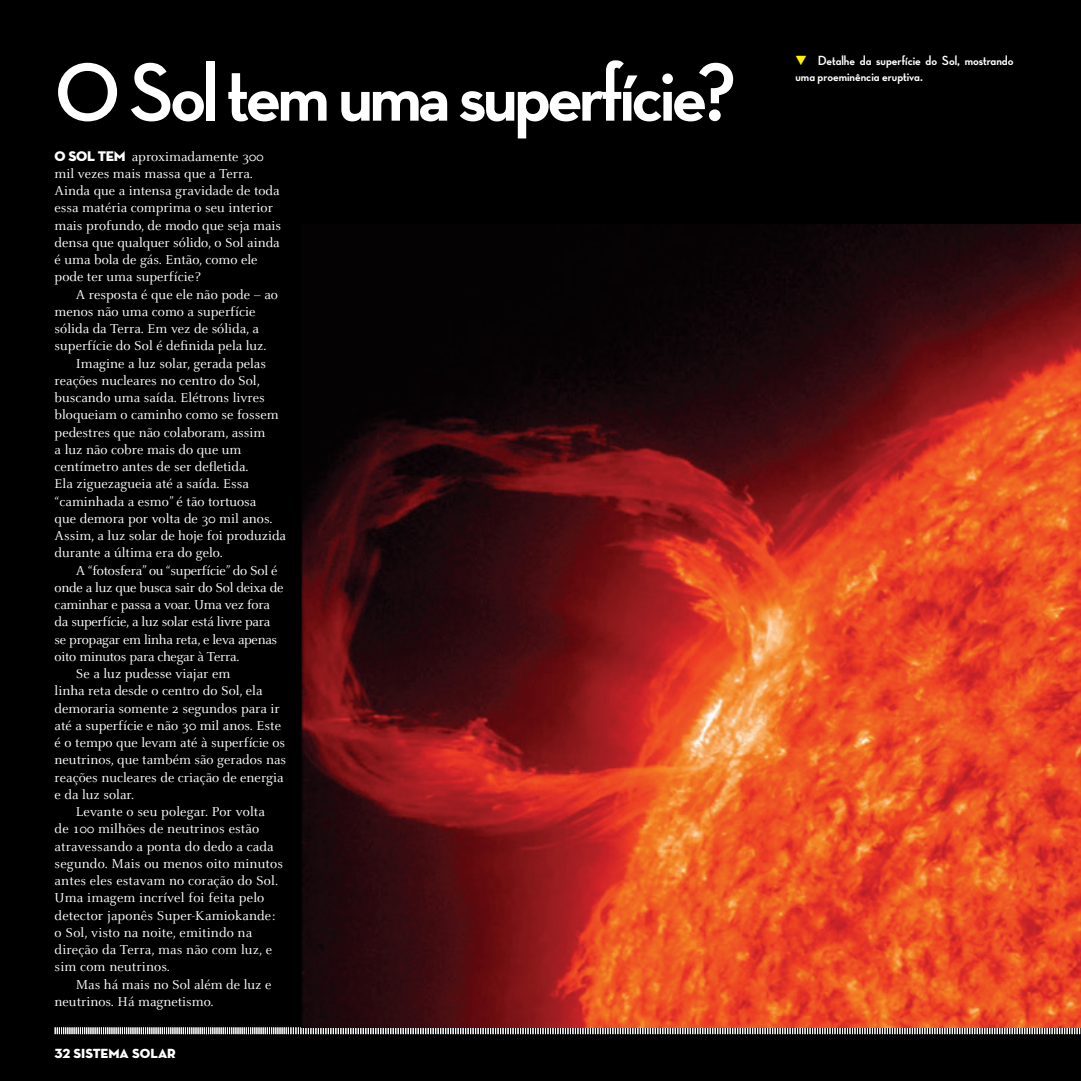
<style>
.page{position:relative;width:1081px;height:1081px;background:#000}
.page>*{position:absolute;margin:0;border:0;box-sizing:border-box;transform-origin:0 0}
.t1{font:700 84px "Neutra Display";letter-spacing:-.04em;color:#fff}
.t2{font:14.25px/17.2px "Celeste";color:#fff}
.t3{font:14.25px "Celeste";letter-spacing:-.02em;color:#fff}
.t4{font:13.5px/15.8px "Neutra Display Bold Alt";color:#fff}
.t5{font:13.5px "Neutra Display Titling";color:#fff}
.s1{font-family:"Neutra Display Titling"}
.s2{font-family:"European Pi Three";color:#fff101}
</style>
<div class="page">
<svg style="left:55px;top:1027px;width:1025px;height:7px;background:#968986"></svg>
<img style="left:301px;top:224px;width:780px;height:803px">
<h1 class="t1" style="left:55px;top:60px;width:682px">O Sol tem uma superfície?</h1>
<p class="t2" style="left:55px;top:149px;width:228px"><span class="s1">O SOL TEM</span> aproximadamente 300 mil vezes mais massa que a Terra.<br>Ainda que a intensa gravidade de toda essa matéria comprima o seu interior mais profundo, de modo que seja mais densa que qualquer sólido, o Sol ainda é uma bola de gás. Então, como ele pode ter uma superfície?</p>
<p class="t2" style="left:76px;top:287px;width:204px">A resposta é que ele não pode – ao</p>
<p class="t2" style="left:55px;top:304px;width:202px">menos não uma como a superfície</p>
<p class="t2" style="left:55px;top:321px;width:206px">sólida da Terra. Em vez de sólida, a</p>
<p class="t2" style="left:55px;top:339px;width:213px">superfície do Sol é definida pela luz.</p>
<p class="t2" style="left:76px;top:356px;width:192px">Imagine a luz solar, gerada pelas</p>
<p class="t2" style="left:55px;top:373px;width:207px">reações nucleares no centro do Sol,</p>
<p class="t2" style="left:55px;top:390px;width:212px">buscando uma saída. Elétrons livres</p>
<p class="t2" style="left:55px;top:408px;width:225px">bloqueiam o caminho como se fossem</p>
<p class="t2" style="left:55px;top:425px;width:212px">pedestres que não colaboram, assim</p>
<p class="t2" style="left:55px;top:442px;width:188px">a luz não cobre mais do que um</p>
<p class="t2" style="left:55px;top:459px;width:196px">centímetro antes de ser defletida.</p>
<p class="t2" style="left:55px;top:477px;width:196px">Ela ziguezagueia até a saída. Essa</p>
<p class="t2" style="left:55px;top:494px;width:203px">“caminhada a esmo” é tão tortuosa</p>
<p class="t2" style="left:55px;top:511px;width:219px">que demora por volta de 30 mil anos.</p>
<p class="t2" style="left:55px;top:528px;width:233px">Assim, a luz solar de hoje foi produzida</p>
<p class="t2" style="left:55px;top:546px;width:170px">durante a última era do gelo.</p>
<p class="t3" style="left:76px;top:565px;width:203px">A “fotosfera” ou “superfície” do Sol é</p>
<p class="t3" style="left:55px;top:582px;width:230px">onde a luz que busca sair do Sol deixa de</p>
<p class="t3" style="left:55px;top:599px;width:217px">caminhar e passa a voar. Uma vez fora</p>
<p class="t3" style="left:55px;top:616px;width:217px">da superfície, a luz solar está livre para</p>
<p class="t3" style="left:55px;top:633px;width:224px">se propagar em linha reta, e leva apenas</p>
<p class="t3" style="left:55px;top:651px;width:186px">oito minutos para chegar à Terra.</p>
<p class="t2" style="left:76px;top:666px;width:156px">Se a luz pudesse viajar em</p>
<p class="t2" style="left:55px;top:683px;width:209px">linha reta desde o centro do Sol, ela</p>
<p class="t2" style="left:55px;top:701px;width:227px">demoraria somente 2 segundos para ir</p>
<p class="t2" style="left:55px;top:718px;width:228px">até a superfície e não 30 mil anos. Este</p>
<p class="t2" style="left:55px;top:735px;width:232px">é o tempo que levam até à superfície os</p>
<p class="t2" style="left:55px;top:752px;width:233px">neutrinos, que também são gerados nas</p>
<p class="t2" style="left:55px;top:770px;width:230px">reações nucleares de criação de energia</p>
<p class="t2" style="left:55px;top:787px;width:81px">e da luz solar.</p>
<p class="t2" style="left:76px;top:804px;width:191px">Levante o seu polegar. Por volta</p>
<p class="t2" style="left:55px;top:821px;width:206px">de 100 milhões de neutrinos estão</p>
<p class="t2" style="left:55px;top:839px;width:221px">atravessando a ponta do dedo a cada</p>
<p class="t2" style="left:55px;top:856px;width:230px">segundo. Mais ou menos oito minutos</p>
<p class="t2" style="left:55px;top:873px;width:225px">antes eles estavam no coração do Sol.</p>
<p class="t2" style="left:55px;top:890px;width:211px">Uma imagem incrível foi feita pelo</p>
<p class="t2" style="left:55px;top:908px;width:222px">detector japonês Super-Kamiokande:</p>
<p class="t2" style="left:55px;top:925px;width:199px">o Sol, visto na noite, emitindo na</p>
<p class="t2" style="left:55px;top:942px;width:219px">direção da Terra, mas não com luz, e</p>
<p class="t2" style="left:55px;top:959px;width:117px">sim com neutrinos.</p>
<p class="t2" style="left:76px;top:977px;width:197px">Mas há mais no Sol além de luz e</p>
<p class="t2" style="left:55px;top:994px;width:160px">neutrinos. Há magnetismo.</p>
<p class="t5" style="left:55px;top:1045px;width:123px">32 SISTEMA SOLAR</p>
<p class="t4" style="left:795px;top:54px;width:219px"><span class="s2">-</span> Detalhe da superfície do Sol, mostrando uma proeminência eruptiva.</p>
</div>
